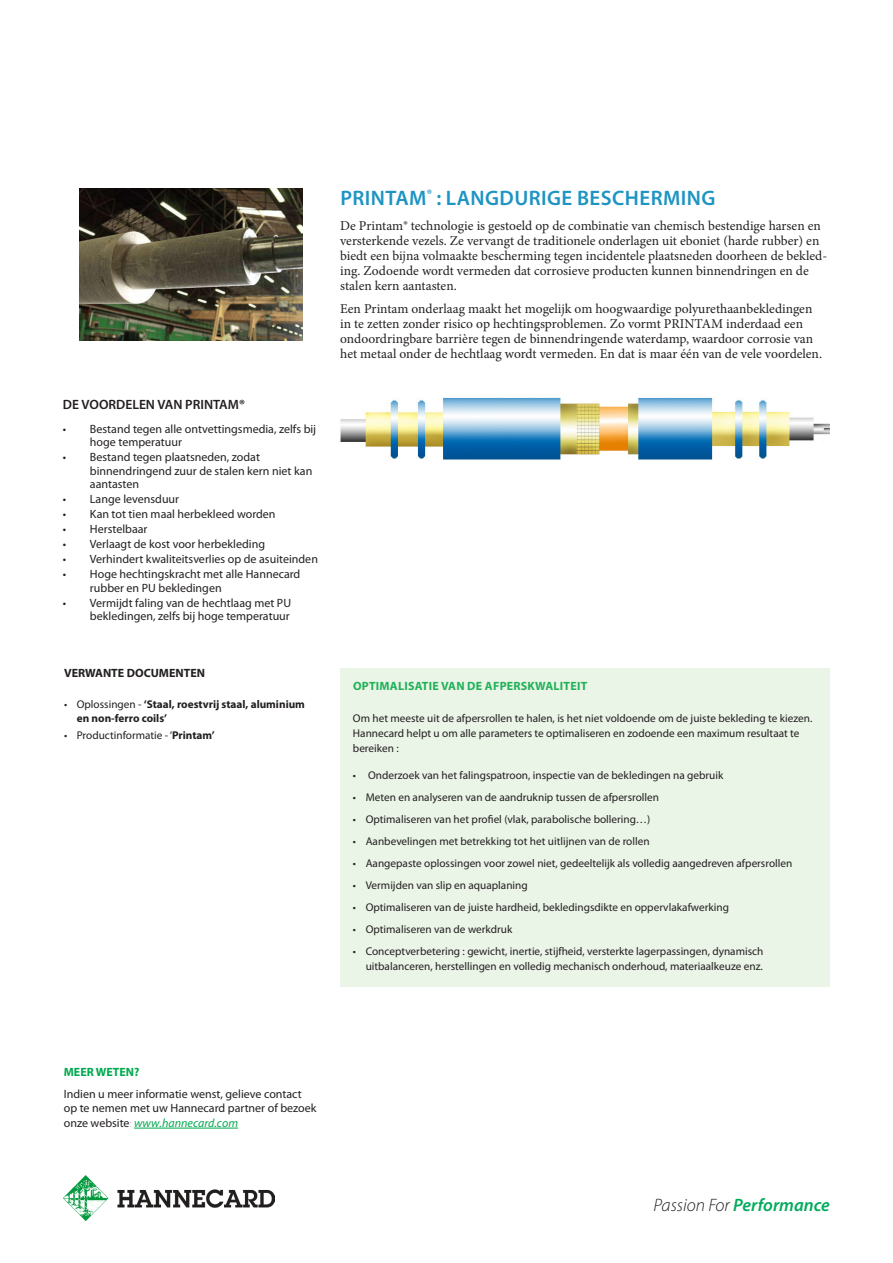
<style>
.page{position:relative;width:893px;height:1263px;background:#fff}
.page>*{position:absolute;margin:0;border:0;box-sizing:border-box;transform-origin:0 0}
.HC_-_Body_Title_1{font:600 21px "Myriad Pro";letter-spacing:.02em;color:#1d94c3}
.t1{font:italic 600 18px "Myriad Pro";color:#00ab5b}
.HC_-_Body_Text{font:13.5px/15px "Minion Pro";color:#231f20}
.t2{font:600 13.5px "Myriad Pro";color:#231f20}
.t3{font:12px/13.5px "Myriad Pro";color:#231f20}
.HC_DOC_-_Side_column{font:700 12px "Myriad Pro";letter-spacing:.02em;color:#21b259}
.t4{font:italic 12px "Myriad Pro";color:#00a94e}
.HC_DOC_-_Side_column-2{font:700 12px "Myriad Pro";color:#231f20}
.t5{font:700 12px "Myriad Pro";color:#00a94e}
.t6{font:11.25px/15px "Myriad Pro";color:#231f20}
.t7{font:700 11.25px/13.5px "Myriad Pro";color:#231f20}
.s1{font-weight:400}
.s2{font-weight:700}
.s3{font-style:normal;color:#231f20}
.s4{font-weight:300;font-style:normal;font-size:11.25px;color:#939598}
.s5{font-weight:300;color:#231f20}
</style>
<div class="page">
<img style="left:64px;top:1175px;width:210px;height:45px">
<hr style="left:134px;top:1128px;width:104px;height:1px;background:#00a94e">
<img style="left:80px;top:189px;width:223px;height:151px">
<img style="left:340px;top:397px;width:490px;height:63px">
<div style="left:340px;top:668px;width:489px;height:319px;background:#eaf4e7"></div>
<p class="t2" style="left:63px;top:396px;width:183px">DE VOORDELEN VAN PRINTAM®</p>
<p class="t3" style="left:90px;top:422px;width:228px;text-indent:-27px">• Bestand tegen alle ontvettingsmedia, zelfs bij hoge temperatuur</p>
<p class="t3" style="left:90px;top:450px;width:224px;text-indent:-27px">• Bestand tegen plaatsneden, zodat binnendringend zuur de stalen kern niet kan aantasten</p>
<p class="t3" style="left:63px;top:492px;width:118px">• Lange levensduur</p>
<p class="t3" style="left:63px;top:507px;width:214px">• Kan tot tien maal herbekleed worden</p>
<p class="t3" style="left:63px;top:522px;width:86px">• Herstelbaar</p>
<p class="t3" style="left:63px;top:537px;width:204px">• Verlaagt de kost voor herbekleding</p>
<p class="t3" style="left:63px;top:552px;width:256px">• Verhindert kwaliteitsverlies op de asuiteinden</p>
<p class="t3" style="left:90px;top:567px;width:212px;text-indent:-27px">• Hoge hechtingskracht met alle Hannecard rubber en PU bekledingen</p>
<p class="t3" style="left:63px;top:596px;width:230px;text-align:right">• Vermijdt faling van de hechtlaag met PU bekledingen, zelfs bij hoge temperatuur</p>
<p class="HC_DOC_-_Side_column-2" style="left:64px;top:666px;width:143px">VERWANTE DOCUMENTEN</p>
<p class="t7" style="left:77px;top:697px;width:230px;text-indent:-13px"><span class="s1">• Oplossingen -</span> ‘Staal, roestvrij staal, aluminium en non-ferro coils’</p>
<p class="t6" style="left:64px;top:728px;width:152px">• Productinformatie -‘<span class="s2">Printam’</span></p>
<p class="HC_-_Body_Title_1" style="left:340px;top:184px;width:377px">PRINTAM<sup>®</sup> : LANGDURIGE BESCHERMING</p>
<p class="HC_-_Body_Text" style="left:340px;top:218px;width:489px">De Printam® technologie is gestoeld op de combinatie van chemisch bestendige harsen en versterkende vezels. Ze vervangt de traditionele onderlagen uit eboniet (harde rubber) en biedt een bijna volmaakte bescherming tegen incidentele plaatsneden doorheen de bekled&shy;ing. Zodoende wordt vermeden dat corrosieve producten kunnen binnendringen en de stalen kern aantasten.</p>
<p class="HC_-_Body_Text" style="left:340px;top:302px;width:483px">Een Printam onderlaag maakt het mogelijk om hoogwaardige polyurethaanbekledingen in te zetten zonder risico op hechtingsproblemen. Zo vormt PRINTAM inderdaad een ondoordringbare barrière tegen de binnendringende waterdamp, waardoor corrosie van het metaal onder de hechtlaag wordt vermeden. En dat is maar één van de vele voordelen.</p>
<p class="HC_DOC_-_Side_column" style="left:353px;top:678px;width:236px">OPTIMALISATIE VAN DE AFPERSKWALITEIT</p>
<p class="t6" style="left:353px;top:711px;width:461px">Om het meeste uit de afpersrollen te halen, is het niet voldoende om de juiste bekleding te kiezen.</p>
<p class="t6" style="left:353px;top:726px;width:448px">Hannecard helpt u om alle parameters te optimaliseren en zodoende een maximum resultaat te bereiken :</p>
<p class="t6" style="left:353px;top:768px;width:372px">• Onderzoek van het falingspatroon, inspectie van de bekledingen na gebruik</p>
<p class="t6" style="left:353px;top:790px;width:308px">• Meten en analyseren van de aandruknip tussen de afpersrollen</p>
<p class="t6" style="left:353px;top:812px;width:299px">• Optimaliseren van het profiel (vlak, parabolische bollering…)</p>
<p class="t6" style="left:353px;top:834px;width:298px">• Aanbevelingen met betrekking tot het uitlijnen van de rollen</p>
<p class="t6" style="left:353px;top:856px;width:441px">• Aangepaste oplossingen voor zowel niet, gedeeltelijk als volledig aangedreven afpersrollen</p>
<p class="t6" style="left:353px;top:878px;width:176px">• Vermijden van slip en aquaplaning</p>
<p class="t6" style="left:353px;top:900px;width:378px">• Optimaliseren van de juiste hardheid, bekledingsdikte en oppervlakafwerking</p>
<p class="t6" style="left:353px;top:922px;width:161px">• Optimaliseren van de werkdruk</p>
<p class="t6" style="left:353px;top:944px;width:412px;text-align:right">• Conceptverbetering : gewicht, inertie, stijfheid, versterkte lagerpassingen, dynamisch uitbalanceren, herstellingen en volledig mechanisch onderhoud, materiaalkeuze enz.</p>
<p class="t5" style="left:64px;top:1064px;width:77px">MEER WETEN?</p>
<p class="t3" style="left:64px;top:1087px;width:254px">Indien u meer informatie wenst, gelieve contact op te nemen met uw Hannecard partner of bezoek</p>
<p class="t4" style="left:64px;top:1115px;width:176px"><span class="s3">onze website</span><span class="s4">:</span> www.hannecard.com</p>
<h2 class="t1" style="left:653px;top:1194px;width:178px"><span class="s5">Passion For</span> Performance</h2>
</div>
